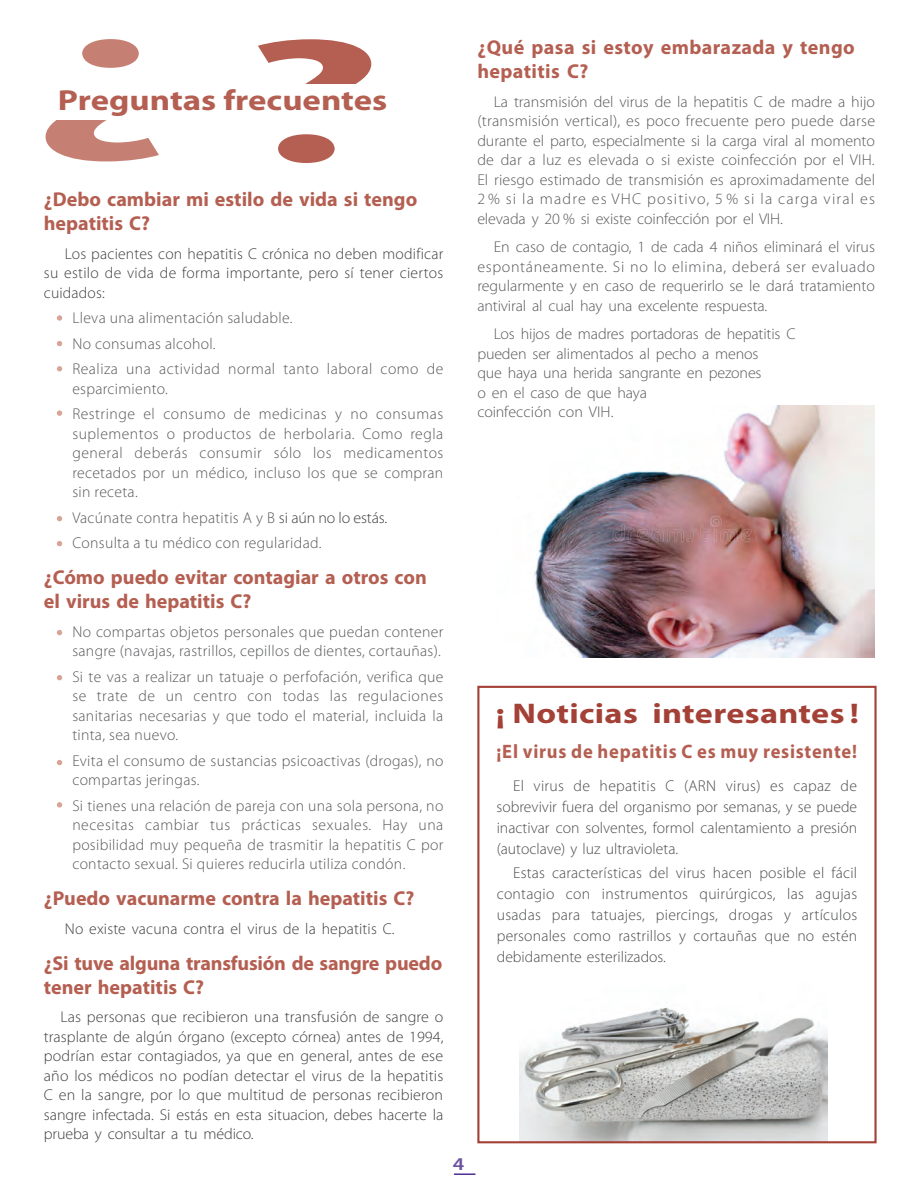
<style>
.page{position:relative;width:918px;height:1188px;background:#fff}
.page>*{position:absolute;margin:0;border:0;box-sizing:border-box;transform-origin:0 0}
.t1{font:700 28.95px "Myriad Pro";color:#b45f51;scale:1.2 1}
.t2{font:700 28.5px "Myriad Pro";letter-spacing:.01em;color:#a44137;scale:1.2 1}
.t3{font:700 20.1px/24px "Myriad Pro";color:#b45f51}
.t4{font:700 20.1px/24px "Myriad Pro";letter-spacing:.02em;color:#b45f51}
.t5{font:700 19.5px "Myriad Pro";letter-spacing:.04em;color:#b45f51;scale:.95 1}
.t6{font:600 18px "Myriad Pro";color:#6b51a0;scale:1.2 1}
.t7{font:300 15.6px/19.5px "Myriad Pro";letter-spacing:.02em;color:#57585a}
.t8{font:300 15.6px/19.5px "Myriad Pro";letter-spacing:.01em;color:#3e3e3f;text-align:justify}
.t9{font:300 15.6px/21px "Myriad Pro";color:#4b4c4d;text-align:justify}
.t10{font:300 15.6px/19.5px "Myriad Pro";letter-spacing:-.01em;color:#57585a}
.s1{color:#3e3e3f}
</style>
<div class="page">
<img style="left:534px;top:406px;width:340px;height:252px">
<img style="left:520px;top:1007px;width:307px;height:133px">
<hr style="left:454px;top:1173px;width:21px;height:2px;background:#512f91">
<svg style="left:258px;top:39px;width:113px;height:124px"></svg>
<svg style="left:46px;top:39px;width:113px;height:122px"></svg>
<div style="left:40px;top:84px;width:362px;height:36px;background:#fff"></div>
<div style="left:477px;top:686px;width:400px;height:457px;border:2px solid #a44137"></div>
<svg style="left:57px;top:802px;width:5px;height:6px"></svg>
<svg style="left:57px;top:630px;width:5px;height:5px"></svg>
<svg style="left:57px;top:675px;width:5px;height:5px"></svg>
<svg style="left:57px;top:760px;width:5px;height:5px"></svg>
<svg style="left:57px;top:315px;width:5px;height:6px"></svg>
<svg style="left:57px;top:341px;width:5px;height:5px"></svg>
<svg style="left:57px;top:366px;width:5px;height:5px"></svg>
<svg style="left:57px;top:410px;width:5px;height:6px"></svg>
<svg style="left:57px;top:516px;width:5px;height:5px"></svg>
<svg style="left:57px;top:541px;width:5px;height:5px"></svg>
<p class="t1" style="left:58px;top:82px;width:276px">Preguntas frecuentes</p>
<p class="t3" style="left:44px;top:187px;width:375px">¿Debo cambiar mi estilo de vida si tengo hepatitis C?</p>
<p class="t8" style="left:44px;top:244px;width:401px;text-indent:21px">Los pacientes con hepatitis C crónica no deben modificar su estilo de vida de forma importante, pero sí tener ciertos cuidados:</p>
<p class="t7" style="left:72px;top:305px;width:372px;line-height:25.5px">Lleva una alimentación saludable.<br>No consumas alcohol.<br>Realiza una actividad normal tanto laboral como de</p>
<p class="t7" style="left:72px;top:376px;width:372px;line-height:25.5px">esparcimiento.<br>Restringe el consumo de medicinas y no consumas</p>
<p class="t7" style="left:72px;top:424px;width:373px;text-align:justify">suplementos o productos de herbolaria. Como regla general deberás consumir sólo los medicamentos recetados por un médico, incluso los que se compran sin receta.</p>
<p class="t7" style="left:72px;top:505px;width:316px;line-height:25.5px">Vacúnate contra hepatitis A y B <span class="s1">si aún no lo estás.<br></span>Consulta a tu médico con regularidad.</p>
<p class="t3" style="left:44px;top:565px;width:384px">¿Cómo puedo evitar contagiar a otros con el virus de hepatitis C?</p>
<p class="t7" style="left:72px;top:622px;width:373px">No compartas objetos personales que puedan contener sangre (navajas, rastrillos, cepillos de dientes, cortauñas).</p>
<p class="t7" style="left:72px;top:667px;width:373px;text-align:justify">Si te vas a realizar un tatuaje o perfofación, verifica que se trate de un centro con todas las regulaciones sanitarias necesarias y que todo el material, incluida la tinta, sea nuevo.</p>
<p class="t7" style="left:72px;top:751px;width:373px">Evita el consumo de sustancias psicoactivas (drogas), no compartas jeringas.</p>
<p class="t7" style="left:72px;top:796px;width:373px;text-align:justify">Si tienes una relación de pareja con una sola persona, no necesitas cambiar tus prácticas sexuales. Hay una posibilidad muy pequeña de trasmitir la hepatitis C por contacto sexual. Si quieres reducirla utiliza condón.</p>
<p class="t3" style="left:44px;top:886px;width:372px">¿Puedo vacunarme contra la hepatitis C?</p>
<p class="t8" style="left:65px;top:919px;width:331px">No existe vacuna contra el virus de la hepatitis C.</p>
<p class="t3" style="left:44px;top:950px;width:400px">¿Si tuve alguna transfusión de sangre puedo tener hepatitis C?</p>
<p class="t8" style="left:44px;top:1007px;width:401px;text-indent:16px">Las personas que recibieron una transfusión de sangre o trasplante de algún órgano (excepto córnea) antes de 1994, podrían estar contagiados, ya que en general, antes de ese año los médicos no podían detectar el virus de la hepatitis C en la sangre, por lo que multitud de personas recibieron sangre infectada. Si estás en esta situacion, debes hacerte la prueba y consultar a tu médico.</p>
<p class="t6" style="left:453px;top:1152px;width:11px">4</p>
<p class="t4" style="left:477px;top:35px;width:379px">¿Qué pasa si estoy embarazada y tengo hepatitis C?</p>
<p class="t7" style="left:477px;top:92px;width:399px;text-align:justify;text-indent:16px">La transmisión del virus de la hepatitis C de madre a hijo (transmisión vertical), es poco frecuente pero puede darse durante el parto, especialmente si la carga viral al momento de dar a luz es elevada o si existe coinfección por el VIH.<br>El riesgo estimado de transmisión es aproximadamente del 2 % si la madre es VHC positivo, 5 % si la carga viral es elevada y 20 % si existe coinfección por el VIH.</p>
<p class="t7" style="left:477px;top:237px;width:399px;text-align:justify;text-indent:16px">En caso de contagio, 1 de cada 4 niños eliminará el virus espontáneamente. Si no lo elimina, deberá ser evaluado regularmente y en caso de requerirlo se le dará tratamiento antiviral al cual hay una excelente respuesta.</p>
<p class="t10" style="left:477px;top:324px;width:320px;text-indent:16px">Los hijos de madres portadoras de hepatitis C pueden ser alimentados al pecho a menos<br>que haya una herida sangrante en pezones<br>o en el caso de que haya<br>coinfección con VIH.</p>
<p class="t2" style="left:496px;top:695px;width:304px">¡ Noticias interesantes !</p>
<p class="t5" style="left:497px;top:738px;width:381px">¡El virus de hepatitis C es muy resistente!</p>
<p class="t9" style="left:497px;top:775px;width:362px;text-indent:16px">El virus de hepatitis C (ARN virus) es capaz de sobrevivir fuera del organismo por semanas, y se puede inactivar con solventes, formol calentamiento a presión (autoclave) y luz ultravioleta.</p>
<p class="t9" style="left:497px;top:862px;width:362px;text-indent:16px">Estas características del virus hacen posible el fácil contagio con instrumentos quirúrgicos, las agujas usadas para tatuajes, piercings, drogas y artículos personales como rastrillos y cortauñas que no estén debidamente esterilizados.</p>
</div>
